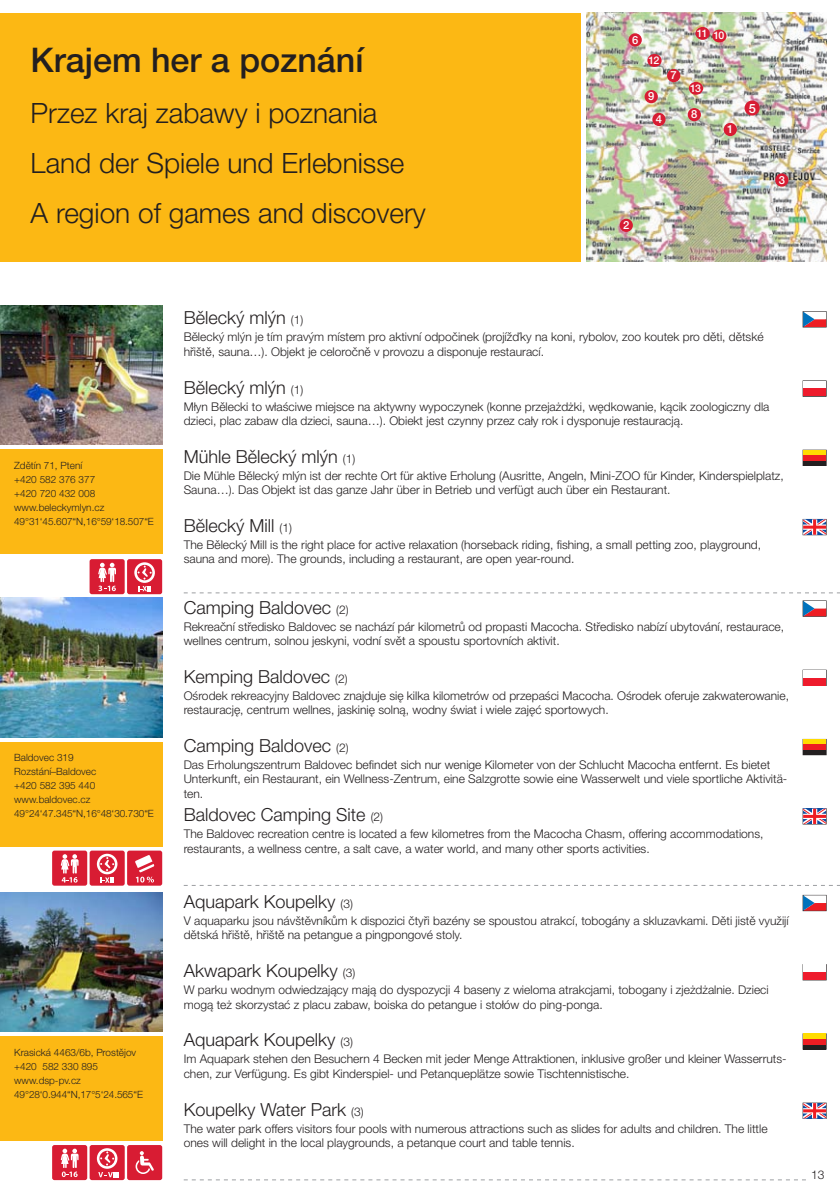
<style>
.page{position:relative;width:840px;height:1191px;background:#fff}
.page>*{position:absolute;margin:0;border:0;box-sizing:border-box;transform-origin:0 0}
.t1{font:500 34px "Helvetica Neue LT Pro";color:#231f20}
.t2{font:300 28px/50px "Helvetica Neue LT Pro";color:#231f20}
.t3{font:300 18px "Helvetica Neue LT Pro";color:#231f20}
.t4{font:500 12.8px "Helvetica Neue LT Pro";color:#fff}
.t5{font:300 12px/14.4px "Helvetica Neue LT Pro";color:#231f20}
.t6{font:500 11.2px "Helvetica Neue LT Pro";color:#fff}
.t7{font:500 10.6px "Helvetica Neue LT Pro";letter-spacing:-.08em;color:#fff}
.t8{font:300 10px/14px "Helvetica Neue LT Pro";color:#231f20}
.s1{font-size:12px}
</style>
<div class="page">
<div style="left:0;top:13px;width:580px;height:248px;background:#fcb814"></div>
<img style="left:586px;top:13px;width:239px;height:248px">
<div style="left:0;top:449px;width:162px;height:105px;background:#fcb814"></div>
<div style="left:0;top:742px;width:162px;height:105px;background:#fcb814"></div>
<div style="left:0;top:1036px;width:162px;height:105px;background:#fcb814"></div>
<div style="left:802px;top:388px;width:23px;height:8px;background:#ee1b2c"></div>
<div style="left:802px;top:450px;width:23px;height:16px;border:1px solid #231f20"></div>
<div style="left:802px;top:460px;width:23px;height:5px;background:#231f20"></div>
<div style="left:802px;top:450px;width:23px;height:5px;background:#ffdc01"></div>
<div style="left:802px;top:455px;width:23px;height:5px;background:#ee1d23"></div>
<svg style="left:802px;top:312px;width:23px;height:15px"></svg>
<svg style="left:802px;top:519px;width:23px;height:16px"></svg>
<svg style="left:184px;top:592px;width:655px;height:1px"></svg>
<div style="left:802px;top:678px;width:23px;height:7px;background:#ee1b2c"></div>
<div style="left:802px;top:739px;width:23px;height:16px;border:1px solid #231f20"></div>
<div style="left:802px;top:749px;width:23px;height:5px;background:#231f20"></div>
<div style="left:802px;top:739px;width:23px;height:5px;background:#ffdc01"></div>
<div style="left:802px;top:744px;width:23px;height:5px;background:#ee1d23"></div>
<svg style="left:802px;top:601px;width:23px;height:15px"></svg>
<svg style="left:802px;top:808px;width:23px;height:16px"></svg>
<svg style="left:184px;top:885px;width:655px;height:1px"></svg>
<div style="left:802px;top:972px;width:23px;height:8px;background:#ee1b2c"></div>
<div style="left:802px;top:1044px;width:23px;height:5px;background:#231f20"></div>
<div style="left:802px;top:1034px;width:23px;height:5px;background:#ffdc01"></div>
<div style="left:802px;top:1039px;width:23px;height:5px;background:#ee1d23"></div>
<svg style="left:802px;top:895px;width:23px;height:15px"></svg>
<svg style="left:802px;top:1103px;width:23px;height:15px"></svg>
<svg style="left:184px;top:1179px;width:621px;height:1px"></svg>
<img style="left:0;top:305px;width:162px;height:139px">
<img style="left:0;top:598px;width:162px;height:139px">
<img style="left:0;top:892px;width:162px;height:139px">
<svg style="left:52px;top:1145px;width:110px;height:35px;background:#df4a5c"></svg>
<svg style="left:52px;top:850px;width:110px;height:35px;background:#e05062"></svg>
<svg style="left:89px;top:559px;width:73px;height:35px;background:#e04e60"></svg>
<div style="left:723px;top:123px;width:13px;height:13px;background:#d81c33;border-radius:50%"></div>
<div style="left:652px;top:113px;width:13px;height:13px;background:#d81c33;border-radius:50%"></div>
<div style="left:619px;top:219px;width:13px;height:13px;background:#d81c33;border-radius:50%"></div>
<div style="left:774px;top:173px;width:14px;height:14px;background:#d81c33;border-radius:50%"></div>
<div style="left:744px;top:100px;width:15px;height:16px;background:#d81c33;border-radius:50%"></div>
<div style="left:628px;top:33px;width:13px;height:14px;background:#d81c33;border-radius:50%"></div>
<div style="left:666px;top:69px;width:14px;height:13px;background:#d81c33;border-radius:50%"></div>
<div style="left:711px;top:30px;width:15px;height:12px;background:#d81c33;border-radius:50%"></div>
<div style="left:687px;top:108px;width:13px;height:13px;background:#d81c33;border-radius:50%"></div>
<div style="left:644px;top:90px;width:13px;height:13px;background:#d81c33;border-radius:50%"></div>
<div style="left:695px;top:27px;width:14px;height:13px;background:#d81c33;border-radius:50%"></div>
<div style="left:647px;top:54px;width:14px;height:13px;background:#d81c33;border-radius:50%"></div>
<div style="left:688px;top:82px;width:14px;height:13px;background:#d81c33;border-radius:50%"></div>
<h1 class="t1" style="left:31px;top:40px;width:334px">Krajem her a poznání</h1>
<h2 class="t2" style="left:31px;top:87px;width:396px">Przez kraj zabawy i poznania<br>Land der Spiele und Erlebnisse<br>A region of games and discovery</h2>
<p class="t6" style="left:631px;top:33px;width:8px">6</p>
<p class="t7" style="left:648px;top:54px;width:12px">12</p>
<p class="t6" style="left:647px;top:90px;width:8px">9</p>
<p class="t6" style="left:655px;top:113px;width:8px">4</p>
<p class="t6" style="left:670px;top:69px;width:8px">7</p>
<p class="t7" style="left:696px;top:26px;width:12px">11</p>
<p class="t7" style="left:713px;top:29px;width:12px">10</p>
<p class="t7" style="left:689px;top:81px;width:12px">13</p>
<p class="t6" style="left:690px;top:108px;width:8px">8</p>
<p class="t6" style="left:726px;top:123px;width:8px">1</p>
<p class="t4" style="left:748px;top:100px;width:9px">5</p>
<p class="t6" style="left:622px;top:218px;width:8px">2</p>
<p class="t6" style="left:778px;top:173px;width:8px">3</p>
<p class="t8" style="left:14px;top:458px;width:141px">Zdětín 71, Ptení<br>+420 582 376 377<br>+420 720 432 008 www.beleckymlyn.cz<br>49°31‘45.607“N,16°59‘18.507“E</p>
<p class="t8" style="left:14px;top:750px;width:141px">Baldovec 319<br>Rozstání–Baldovec<br>+420 582 395 440 www.baldovec.cz<br>49°24‘47.345“N,16°48‘30.730“E</p>
<p class="t8" style="left:14px;top:1045px;width:130px">Krasická 4463/6b, Prostějov +420 582 330 895 www.dsp-pv.cz<br>49°28‘0.944“N,17°5‘24.565“E</p>
<h3 class="t3" style="left:184px;top:307px;width:121px">Bělecký mlýn <span class="s1">(1)</span></h3>
<p class="t5" style="left:184px;top:329px;width:581px">Bělecký mlýn je tím pravým místem pro aktivní odpočinek (projížďky na koni, rybolov, zoo koutek pro děti, dětské hřiště, sauna…). Objekt je celoročně v provozu a disponuje restaurací.</p>
<h3 class="t3" style="left:184px;top:376px;width:121px">Bělecký mlýn <span class="s1">(1)</span></h3>
<p class="t5" style="left:184px;top:399px;width:587px">Młyn Bělecki to właściwe miejsce na aktywny wypoczynek (konne przejażdżki, wędkowanie, kącik zoologiczny dla dzieci, plac zabaw dla dzieci, sauna…). Obiekt jest czynny przez cały rok i dysponuje restauracją.</p>
<h3 class="t3" style="left:184px;top:445px;width:173px">Mühle Bělecký mlýn <span class="s1">(1)</span></h3>
<p class="t5" style="left:184px;top:468px;width:601px">Die Mühle Bělecký mlýn ist der rechte Ort für aktive Erholung (Ausritte, Angeln, Mini-ZOO für Kinder, Kinderspielplatz,<br>Sauna…). Das Objekt ist das ganze Jahr über in Betrieb und verfügt auch über ein Restaurant.</p>
<h3 class="t3" style="left:184px;top:514px;width:110px">Bělecký Mill <span class="s1">(1)</span></h3>
<p class="t5" style="left:184px;top:537px;width:578px">The Bělecký Mill is the right place for active relaxation (horseback riding, fishing, a small petting zoo, playground, sauna and more). The grounds, including a restaurant, are open year-round.</p>
<h3 class="t3" style="left:184px;top:596px;width:166px">Camping Baldovec <span class="s1">(2)</span></h3>
<p class="t5" style="left:184px;top:619px;width:601px">Rekreační středisko Baldovec se nachází pár kilometrů od propasti Macocha. Středisko nabízí ubytování, restaurace, wellnes centrum, solnou jeskyni, vodní svět a spoustu sportovních aktivit.</p>
<h3 class="t3" style="left:184px;top:665px;width:165px">Kemping Baldovec <span class="s1">(2)</span></h3>
<p class="t5" style="left:184px;top:688px;width:606px">Ośrodek rekreacyjny Baldovec znajduje się kilka kilometrów od przepaści Macocha. Ośrodek oferuje zakwaterowanie, restaurację, centrum wellnes, jaskinię solną, wodny świat i wiele zajęć sportowych.</p>
<h3 class="t3" style="left:184px;top:734px;width:166px">Camping Baldovec <span class="s1">(2)</span></h3>
<p class="t5" style="left:184px;top:757px;width:604px">Das Erholungszentrum Baldovec befindet sich nur wenige Kilometer von der Schlucht Macocha entfernt. Es bietet<br>Unterkunft, ein Restaurant, ein Wellness-Zentrum, eine Salzgrotte sowie eine Wasserwelt und viele sportliche Aktivitä&shy;ten.</p>
<h3 class="t3" style="left:184px;top:804px;width:201px">Baldovec Camping Site <span class="s1">(2)</span></h3>
<p class="t5" style="left:184px;top:826px;width:581px">The Baldovec recreation centre is located a few kilometres from the Macocha Chasm, offering accommodations, restaurants, a wellness centre, a salt cave, a water world, and many other sports activities.</p>
<h3 class="t3" style="left:184px;top:890px;width:171px">Aquapark Koupelky <span class="s1">(3)</span></h3>
<p class="t5" style="left:184px;top:913px;width:606px">V aquaparku jsou návštěvníkům k dispozici čtyři bazény se spoustou atrakcí, tobogány a skluzavkami. Děti jistě využijí dětská hřiště, hřiště na petangue a pingpongové stoly.</p>
<h3 class="t3" style="left:184px;top:959px;width:173px">Akwapark Koupelky <span class="s1">(3)</span></h3>
<p class="t5" style="left:184px;top:982px;width:586px">W parku wodnym odwiedzający mają do dyspozycji 4 baseny z wieloma atrakcjami, tobogany i zjeżdżalnie. Dzieci mogą też skorzystać z placu zabaw, boiska do petangue i stołów do ping-ponga.</p>
<h3 class="t3" style="left:184px;top:1029px;width:171px">Aquapark Koupelky <span class="s1">(3)</span></h3>
<p class="t5" style="left:184px;top:1051px;width:604px">Im Aquapark stehen den Besuchern 4 Becken mit jeder Menge Attraktionen, inklusive großer und kleiner Wasserruts&shy;chen, zur Verfügung. Es gibt Kinderspiel- und Petanqueplätze sowie Tischtennistische.</p>
<h3 class="t3" style="left:184px;top:1098px;width:181px">Koupelky Water Park <span class="s1">(3)</span></h3>
<p class="t5" style="left:184px;top:1121px;width:585px">The water park offers visitors four pools with numerous attractions such as slides for adults and children. The little ones will delight in the local playgrounds, a petanque court and table tennis.</p>
<p class="t5" style="left:810px;top:1167px;width:15px">13</p>
</div>
